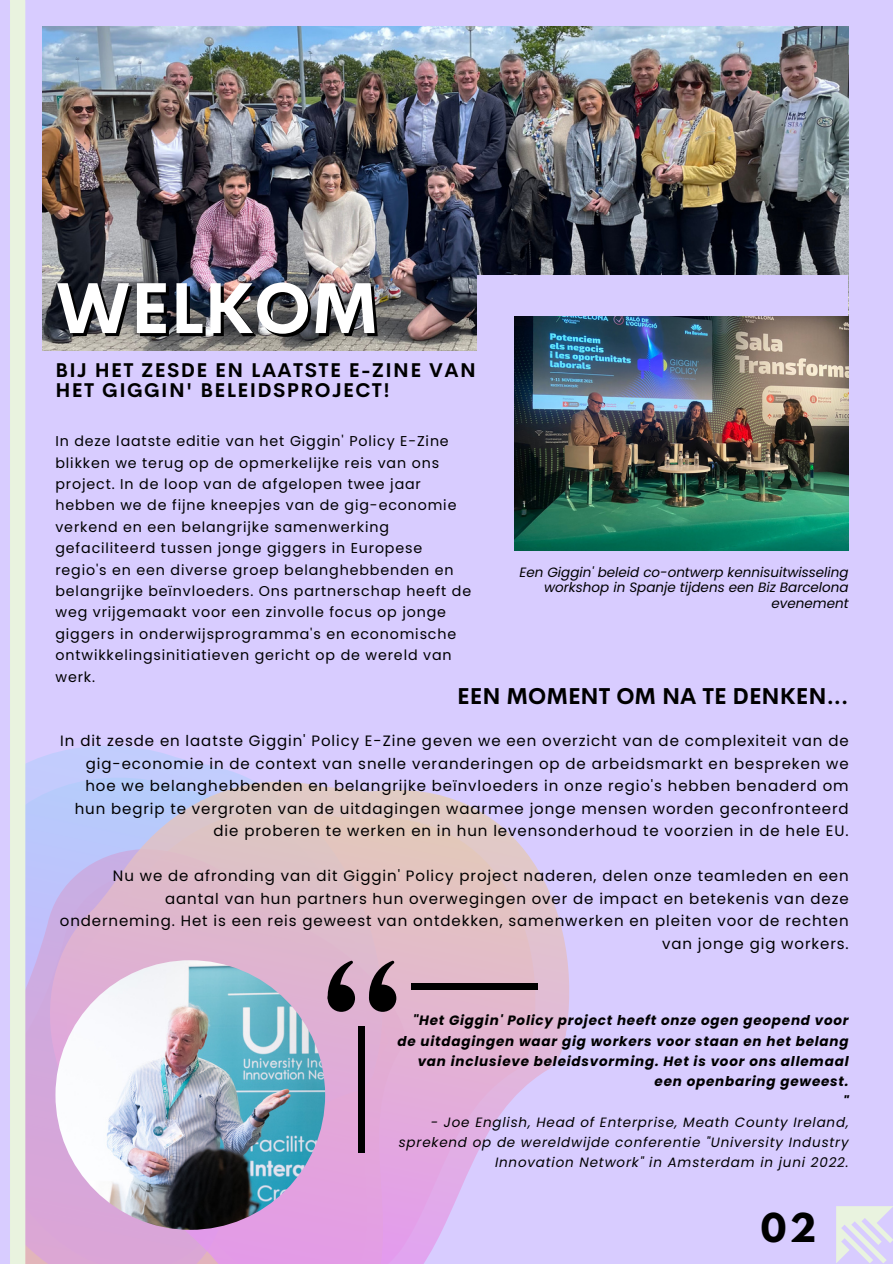
<style>
.page{position:relative;width:893px;height:1264px;background:#fff}
.page>*{position:absolute;margin:0;border:0;box-sizing:border-box;transform-origin:0 0}
.t1{font:700 70.65px "Cerebri Sans";color:#fff}
.t2{font:700 35.25px "League Spartan";color:#000}
.t3{font:700 22.5px "Cerebri Sans";color:#000}
.t4{font:700 19.5px/20.2px "Cerebri Sans";letter-spacing:.07em;color:#000}
.t5{font:15px/22.5px "Poppins";letter-spacing:.06em;color:#000;text-align:right}
.t6{font:14.25px/21.3px "Poppins";letter-spacing:.06em;color:#000}
.t7{font:italic 700 13.5px/20.2px "Poppins";letter-spacing:.06em;color:#000;text-align:right}
.t8{font:italic 13.5px/20.2px "Poppins";letter-spacing:.06em;color:#000;text-align:right}
.t9{font:italic 13.5px/15.8px "Poppins";color:#000;text-align:right}
</style>
<div class="page">
<div style="left:0;top:0;width:892px;height:1263px;background:#d8ccff"></div>
<svg style="left:836px;top:1206px;width:56px;height:57px"></svg>
<svg style="left:25px;top:687px;width:544px;height:576px"></svg>
<div style="left:10px;top:0;width:15px;height:1263px;background:#e9f3df"></div>
<img style="left:43px;top:26px;width:805px;height:324px">
<div style="left:477px;top:275px;width:371px;height:280px;background:#d8ccff"></div>
<img style="left:514px;top:316px;width:334px;height:234px">
<img style="left:55px;top:960px;width:270px;height:269px;border-radius:50%">
<div style="left:369px;top:984px;width:27px;height:27px;background:#000;border-radius:50%"></div>
<svg style="left:366px;top:960px;width:29px;height:47px"></svg>
<div style="left:327px;top:984px;width:28px;height:27px;background:#000;border-radius:50%"></div>
<svg style="left:325px;top:960px;width:29px;height:47px"></svg>
<div style="left:358px;top:1026px;width:7px;height:126px;background:#000"></div>
<div style="left:411px;top:983px;width:127px;height:7px;background:#000"></div>
<h3 class="t1" style="left:55px;top:262px;width:325px">WELKOM</h3>
<h2 class="t4" style="left:55px;top:359px;width:422px">BIJ HET ZESDE EN LAATSTE E-ZINE VAN<br>HET GIGGIN' BELEIDSPROJECT!</h2>
<p class="t6" style="left:55px;top:430px;width:417px">In deze laatste editie van het Giggin' Policy E-Zine blikken we terug op de opmerkelijke reis van ons project. In de loop van de afgelopen twee jaar hebben we de fijne kneepjes van de gig-economie verkend en een belangrijke samenwerking gefaciliteerd tussen jonge giggers in Europese regio's en een diverse groep belanghebbenden en belangrijke beïnvloeders. Ons partnerschap heeft de weg vrijgemaakt voor een zinvolle focus op jonge giggers in onderwijsprogramma's en economische ontwikkelingsinitiatieven gericht op de wereld van werk.</p>
<p class="t9" style="left:519px;top:564px;width:331px">Een Giggin' beleid co-ontwerp kennisuitwisseling workshop in Spanje tijdens een Biz Barcelona evenement</p>
<p class="t3" style="left:457px;top:682px;width:392px">EEN MOMENT OM NA TE DENKEN...</p>
<p class="t5" style="left:60px;top:729px;width:789px">In dit zesde en laatste Giggin' Policy E-Zine geven we een overzicht van de complexiteit van de gig-economie in de context van snelle veranderingen op de arbeidsmarkt en bespreken we hoe we belanghebbenden en belangrijke beïnvloeders in onze regio's hebben benaderd om hun begrip te vergroten van de uitdagingen waarmee jonge mensen worden geconfronteerd die proberen te werken en in hun levensonderhoud te voorzien in de hele EU.</p>
<p class="t5" style="left:60px;top:864px;width:790px">Nu we de afronding van dit Giggin' Policy project naderen, delen onze teamleden en een aantal van hun partners hun overwegingen over de impact en betekenis van deze onderneming. Het is een reis geweest van ontdekken, samenwerken en pleiten voor de rechten van jonge gig workers.</p>
<p class="t7" style="left:397px;top:1010px;width:453px">"Het Giggin' Policy project heeft onze ogen geopend voor de uitdagingen waar gig workers voor staan en het belang van inclusieve beleidsvorming. Het is voor ons allemaal een openbaring geweest.</p>
<p class="t7" style="left:843px;top:1091px;width:7px">"</p>
<p class="t8" style="left:398px;top:1111px;width:451px">- Joe English, Head of Enterprise, Meath County Ireland, sprekend op de wereldwijde conferentie "University Industry<br>Innovation Network" in Amsterdam in juni 2022.</p>
<h1 class="t2" style="left:760px;top:1210px;width:57px">02</h1>
</div>
